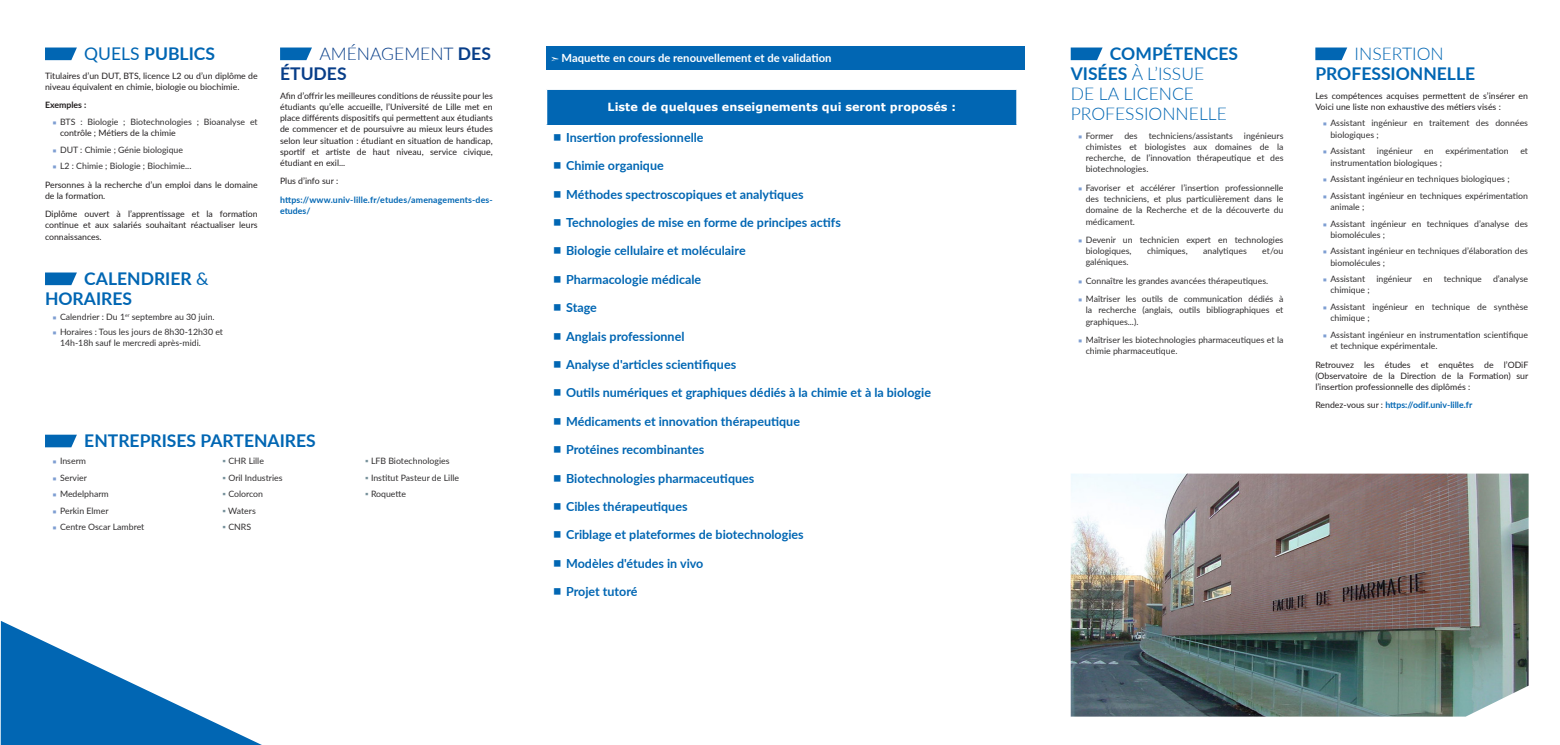
<style>
.page{position:relative;width:1560px;height:745px;background:#fff}
.page>*{position:absolute;margin:0;border:0;box-sizing:border-box;transform-origin:0 0}
.titre_rubrique{font:700 17.5px/20px "Lato";color:#0166b3;text-align:center}
.titre_rubrique-2{font:300 17.5px/20px "Lato";color:#0166b3}
.titre_rubrique_Dos_d{font:300 17.5px/20px "Lato";color:#083e89}
.t1{font:700 12.5px "Lato";color:#0166b3}
.Master_top_page_couv{font:700 11.25px "Verdana";color:#fff}
.texte{font:700 11.25px "Lato";color:#fff}
.t2{font:8.75px/11.2px "Lato";color:#312f30}
.texte-2{font:8.75px/11.2px "Lato";color:#231f20}
.texte-3{font:700 8.75px/11.2px "Lato";letter-spacing:.015em;color:#0166b3}
.texte-4{font:700 8.75px "Lato";color:#231f20}
.s1{font-weight:400}
.s2{color:#231f20}
.s3{font-weight:700}
.s4{color:#77929c}
.s5{font-weight:300}
.s6{font-weight:400;color:#231f20}
</style>
<div class="page">
<svg style="left:1070px;top:47px;width:32px;height:13px"></svg>
<svg style="left:1315px;top:47px;width:31px;height:13px"></svg>
<img style="left:1070px;top:473px;width:458px;height:243px">
<svg style="left:45px;top:47px;width:32px;height:13px"></svg>
<svg style="left:45px;top:272px;width:32px;height:13px"></svg>
<svg style="left:280px;top:47px;width:32px;height:13px"></svg>
<svg style="left:1px;top:621px;width:259px;height:123px"></svg>
<svg style="left:45px;top:434px;width:32px;height:13px"></svg>
<div style="left:546px;top:89px;width:470px;height:36px;background:#0166b3"></div>
<hr style="left:546px;top:89px;width:471px;height:1px;background:#fff">
<hr style="left:546px;top:90px;width:1px;height:35px;background:#fff">
<div style="left:546px;top:46px;width:478px;height:23px;background:#0166b3"></div>
<p class="titre_rubrique" style="left:84px;top:43px;width:132px"><span class="s1">QUELS</span> PUBLICS</p>
<p class="texte-2" style="left:45px;top:69px;width:214px">Titulaires d’un DUT, BTS, licence L2 ou d’un diplôme de niveau équivalent en chimie, biologie ou biochimie.</p>
<p class="texte-4" style="left:45px;top:98px;width:43px">Exemples :</p>
<p class="t2" style="left:60px;top:115px;width:199px">BTS : Biologie ; Biotechnologies ; Bioanalyse et <span class="s2">contrôle ; Métiers de la chimie</span></p>
<p class="t2" style="left:60px;top:143px;width:124px">DUT : Chimie ; Génie biologique</p>
<p class="t2" style="left:60px;top:160px;width:133px">L2 : Chimie ; Biologie ; Biochimie...</p>
<p class="texte-2" style="left:45px;top:178px;width:214px">Personnes à la recherche d’un emploi dans le domaine de la formation.</p>
<p class="texte-2" style="left:45px;top:208px;width:214px;text-align:justify">Diplôme ouvert à l’apprentissage et la formation continue et aux salariés souhaitant réactualiser leurs connaissances.</p>
<p class="titre_rubrique" style="left:45px;top:268px;width:165px;text-align:left;text-indent:39px">CALENDRIER <span class="s1">&amp;<br></span>HORAIRES</p>
<p class="t2" style="left:60px;top:310px;width:156px">Calendrier : Du 1<sup>er</sup> septembre au 30 juin.</p>
<p class="t2" style="left:60px;top:325px;width:164px">Horaires : Tous les jours de 8h30-12h30 et<br>14h-18h sauf le mercredi après-midi.</p>
<p class="titre_rubrique_Dos_d" style="left:280px;top:43px;width:212px;text-indent:39px">AMÉNAGEMENT <span class="s3">DES<br>ÉTUDES</span></p>
<p class="texte-2" style="left:280px;top:89px;width:214px;text-align:justify">Afin d’offrir les meilleures conditions de réussite pour les étudiants qu’elle accueille, l’Université de Lille met en place différents dispositifs qui permettent aux étudiants de commencer et de poursuivre au mieux leurs études selon leur situation : étudiant en situation de handicap, sportif et artiste de haut niveau, service civique, étudiant en exil...</p>
<p class="texte-2" style="left:280px;top:175px;width:60px">Plus d’info sur :</p>
<p class="texte-3" style="left:280px;top:193px;width:214px">https://www.univ-lille.fr/etudes/amenagements-des&shy;etudes/</p>
<p class="titre_rubrique" style="left:84px;top:430px;width:233px">ENTREPRISES PARTENAIRES</p>
<p class="t2" style="left:60px;top:454px;width:28px">Inserm</p>
<p class="t2" style="left:222px;top:454px;width:43px"><span class="s4">▪</span> CHR Lille</p>
<p class="t2" style="left:365px;top:454px;width:86px"><span class="s4">▪</span> LFB Biotechnologies</p>
<p class="t2" style="left:60px;top:471px;width:28px">Servier</p>
<p class="t2" style="left:222px;top:471px;width:61px"><span class="s4">▪</span> Oril Industries</p>
<p class="t2" style="left:365px;top:471px;width:95px"><span class="s4">▪</span> Institut Pasteur de Lille</p>
<p class="t2" style="left:60px;top:487px;width:50px">Medelpharm</p>
<p class="t2" style="left:222px;top:487px;width:42px"><span class="s4">▪</span> Colorcon</p>
<p class="t2" style="left:365px;top:487px;width:42px"><span class="s4">▪</span> Roquette</p>
<p class="t2" style="left:60px;top:504px;width:50px">Perkin Elmer</p>
<p class="t2" style="left:222px;top:504px;width:35px"><span class="s4">▪</span> Waters</p>
<p class="t2" style="left:60px;top:520px;width:86px">Centre Oscar Lambret</p>
<p class="t2" style="left:222px;top:520px;width:30px"><span class="s4">▪</span> CNRS</p>
<p class="texte" style="left:551px;top:50px;width:281px">➣ Maquette en cours de renouvellement et de validation</p>
<p class="Master_top_page_couv" style="left:607px;top:99px;width:350px">Liste de quelques enseignements qui seront proposés :</p>
<p class="t1" style="left:566px;top:128px;width:139px">Insertion professionnelle</p>
<p class="t1" style="left:566px;top:156px;width:99px">Chimie organique</p>
<p class="t1" style="left:566px;top:185px;width:239px">Méthodes spectroscopiques et analytiques</p>
<p class="t1" style="left:566px;top:213px;width:276px">Technologies de mise en forme de principes actifs</p>
<p class="t1" style="left:566px;top:241px;width:181px">Biologie cellulaire et moléculaire</p>
<p class="t1" style="left:566px;top:270px;width:136px">Pharmacologie médicale</p>
<p class="t1" style="left:566px;top:298px;width:32px">Stage</p>
<p class="t1" style="left:566px;top:326px;width:120px">Anglais professionnel</p>
<p class="t1" style="left:566px;top:355px;width:171px">Analyse d'articles scientifiques</p>
<p class="t1" style="left:566px;top:383px;width:366px">Outils numériques et graphiques dédiés à la chimie et à la biologie</p>
<p class="t1" style="left:566px;top:412px;width:235px">Médicaments et innovation thérapeutique</p>
<p class="t1" style="left:566px;top:440px;width:139px">Protéines recombinantes</p>
<p class="t1" style="left:566px;top:468px;width:190px">Biotechnologies pharmaceutiques</p>
<p class="t1" style="left:566px;top:497px;width:123px">Cibles thérapeutiques</p>
<p class="t1" style="left:566px;top:525px;width:239px">Criblage et plateformes de biotechnologies</p>
<p class="t1" style="left:566px;top:553px;width:139px">Modèles d'études in vivo</p>
<p class="t1" style="left:566px;top:582px;width:73px">Projet tutoré</p>
<p class="titre_rubrique-2" style="left:1070px;top:43px;width:169px;text-indent:39px"><span class="s3">COMPÉTENCES<br>VISÉES</span> À L’ISSUE<br>DE LA LICENCE<br>PROFESSIONNELLE</p>
<p class="t2" style="left:1085px;top:129px;width:53px">Former des</p>
<p class="t2" style="left:1148px;top:129px;width:85px">techniciens/assistants</p>
<p class="t2" style="left:1085px;top:129px;width:199px;text-align:justify;text-indent:158px">ingénieurs chimistes et biologistes aux domaines de la recherche, de l’innovation thérapeutique et des biotechnologies.</p>
<p class="t2" style="left:1085px;top:181px;width:199px;text-align:justify">Favoriser et accélérer l’insertion professionnelle des techniciens, et plus particulièrement dans le domaine de la Recherche et de la découverte du médicament.</p>
<p class="t2" style="left:1085px;top:233px;width:199px">Devenir un technicien expert en technologies biologiques,</p>
<p class="t2" style="left:1146px;top:245px;width:42px">chimiques,</p>
<p class="t2" style="left:1202px;top:245px;width:45px">analytiques</p>
<p class="t2" style="left:1262px;top:245px;width:23px">et/ou</p>
<p class="t2" style="left:1085px;top:256px;width:44px">galéniques.</p>
<p class="t2" style="left:1085px;top:274px;width:184px">Connaître les grandes avancées thérapeutiques.</p>
<p class="t2" style="left:1085px;top:293px;width:199px;text-align:justify">Maîtriser les outils de communication dédiés à la recherche (anglais, outils bibliographiques et graphiques...).</p>
<p class="t2" style="left:1085px;top:333px;width:199px">Maîtriser les biotechnologies pharmaceutiques et la chimie pharmaceutique.</p>
<p class="titre_rubrique" style="left:1315px;top:43px;width:161px"><span class="s5">INSERTION<br></span>PROFESSIONNELLE</p>
<p class="texte-2" style="left:1315px;top:89px;width:214px">Les compétences acquises permettent de s’insérer en<br>Voici une liste non exhaustive des métiers visés :</p>
<p class="t2" style="left:1330px;top:117px;width:199px">Assistant ingénieur en traitement des données biologiques ;</p>
<p class="t2" style="left:1330px;top:145px;width:36px">Assistant</p>
<p class="t2" style="left:1376px;top:145px;width:37px">ingénieur</p>
<p class="t2" style="left:1423px;top:145px;width:11px">en</p>
<p class="t2" style="left:1445px;top:145px;width:65px">expérimentation</p>
<p class="t2" style="left:1519px;top:145px;width:9px">et</p>
<p class="t2" style="left:1330px;top:156px;width:113px">instrumentation biologiques ;</p>
<p class="t2" style="left:1330px;top:173px;width:181px">Assistant ingénieur en techniques biologiques ;</p>
<p class="t2" style="left:1330px;top:189px;width:199px">Assistant ingénieur en techniques expérimentation animale ;</p>
<p class="t2" style="left:1330px;top:217px;width:199px">Assistant ingénieur en techniques d’analyse des biomolécules ;</p>
<p class="t2" style="left:1330px;top:245px;width:199px">Assistant ingénieur en techniques d’élaboration des biomolécules ;</p>
<p class="t2" style="left:1330px;top:273px;width:36px">Assistant</p>
<p class="t2" style="left:1376px;top:273px;width:37px">ingénieur</p>
<p class="t2" style="left:1422px;top:273px;width:11px">en</p>
<p class="t2" style="left:1443px;top:273px;width:40px">technique</p>
<p class="t2" style="left:1492px;top:273px;width:37px">d’analyse</p>
<p class="t2" style="left:1330px;top:284px;width:41px">chimique ;</p>
<p class="t2" style="left:1330px;top:301px;width:199px">Assistant ingénieur en technique de synthèse chimique ;</p>
<p class="t2" style="left:1330px;top:328px;width:199px">Assistant ingénieur en instrumentation scientifique et technique expérimentale.</p>
<p class="texte-2" style="left:1315px;top:358px;width:214px;text-align:justify">Retrouvez les études et enquêtes de l’ODiF (Observatoire de la Direction de la Formation) sur l’insertion professionnelle des diplômés :</p>
<p class="texte-3" style="left:1315px;top:399px;width:158px"><span class="s6">Rendez-vous sur :</span> https://odif.univ-lille.fr</p>
</div>
